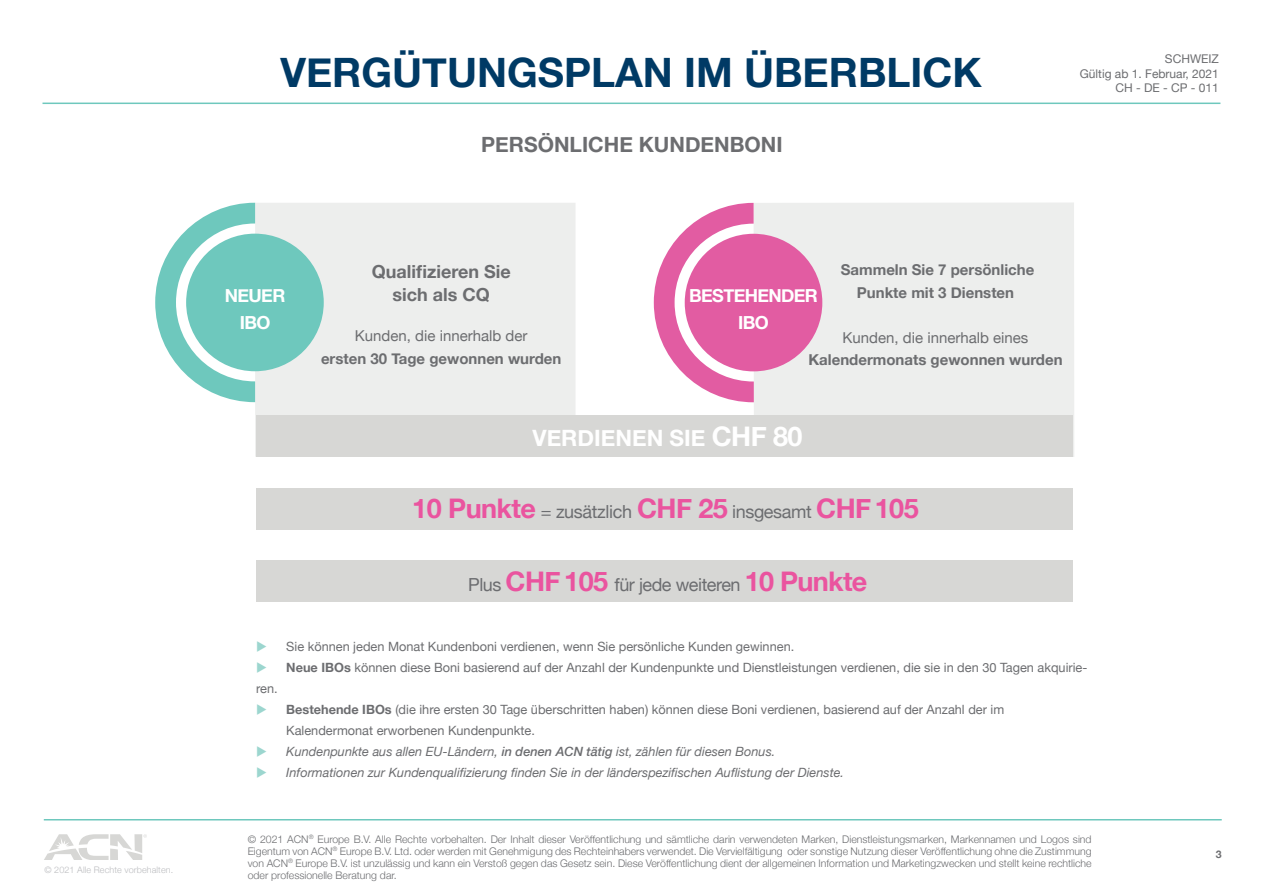
<style>
.page{position:relative;width:1263px;height:893px;background:#fff}
.page>*{position:absolute;margin:0;border:0;box-sizing:border-box;transform-origin:0 0}
.t1{font:700 40.5px "Helvetica Neue";color:#003a65}
.t2{font:700 22.5px "Helvetica Neue";color:#fff}
.t3{font:700 21px "Helvetica Neue";color:#6c6d70}
.t4{font:18px "Helvetica Neue";letter-spacing:-.02em;color:#6c6d70}
.t5{font:700 18px/22.5px "Helvetica Neue";color:#6c6d70;text-align:center}
.t6{font:700 18px/27px "Helvetica Neue";letter-spacing:-.035em;color:#fff;text-align:center}
.t7{font:700 15px/22.5px "Helvetica Neue";color:#6c6d70;text-align:center}
.t8{font:15px "Helvetica Neue";color:#6c6d70}
.t9{font:12.75px/21px "Helvetica Neue";color:#6c6d70}
.t10{font:italic 12.75px "Helvetica Neue";color:#6c6d70}
.t11{font:12px/14.2px "Helvetica Neue";color:#6c6d70;text-align:right}
.t12{font:300 10.5px/12px "Helvetica Neue";color:#6c6d70;text-align:justify}
.t13{font:700 10.5px "Helvetica Neue";color:#6c6d70}
.t14{font:300 9px "Helvetica Neue";letter-spacing:.01em;color:#bcbdc0}
.s1{font-family:"Helvetica";font-weight:400}
.s2{font-size:27px}
.s3{font-weight:700;font-size:27px;color:#ea549f}
.s4{color:#9cd6cf}
.s5{font-weight:700}
.s6{font-weight:500}
</style>
<div class="page">
<svg style="left:44px;top:834px;width:103px;height:25px"></svg>
<hr style="left:43px;top:103px;width:1177px;height:1px;background:#6ec8bd">
<hr style="left:44px;top:819px;width:1178px;height:1px;background:#6ec8bd">
<div style="left:255px;top:203px;width:320px;height:254px;background:#edeeed"></div>
<svg style="left:155px;top:203px;width:100px;height:199px"></svg>
<div style="left:186px;top:234px;width:138px;height:137px;background:#6ec8bd;border-radius:50%"></div>
<div style="left:754px;top:203px;width:320px;height:254px;background:#edeeed"></div>
<svg style="left:654px;top:203px;width:100px;height:199px"></svg>
<div style="left:685px;top:234px;width:137px;height:137px;background:#e25ca2;border-radius:50%"></div>
<div style="left:256px;top:415px;width:817px;height:42px;background:#d7d7d5"></div>
<div style="left:256px;top:488px;width:817px;height:41px;background:#d7d7d5"></div>
<div style="left:256px;top:561px;width:817px;height:41px;background:#d7d7d5"></div>
<p class="t14" style="left:44px;top:865px;width:130px">© 2021 Alle Rechte vorbehalten<span class="s1">.</span></p>
<h1 class="t1" style="left:280px;top:41px;width:703px">VERGÜTUNGSPLAN IM ÜBERBLICK</h1>
<h3 class="t3" style="left:481px;top:128px;width:303px">PERSÖNLICHE KUNDENBONI</h3>
<p class="t11" style="left:1080px;top:53px;width:141px">SCHWEIZ<br>Gültig ab 1. Februar, 2021</p>
<p class="t11" style="left:1115px;top:81px;width:105px">CH - DE - CP - 011</p>
<h3 class="t6" style="left:225px;top:283px;width:62px">NEUER<br>IBO</h3>
<h3 class="t5" style="left:372px;top:261px;width:140px">Qualifizieren Sie sich als CQ</h3>
<h3 class="t8" style="left:355px;top:325px;width:174px">Kunden, die innerhalb der</h3>
<h3 class="t7" style="left:321px;top:348px;width:242px">ersten 30 Tage gewonnen wurden</h3>
<h3 class="t7" style="left:841px;top:259px;width:195px">Sammeln Sie 7 persönliche<br>Punkte mit 3 Diensten</h3>
<h3 class="t8" style="left:842px;top:327px;width:187px">Kunden, die innerhalb eines</h3>
<h3 class="t7" style="left:808px;top:349px;width:256px">Kalendermonats gewonnen wurden</h3>
<h3 class="t6" style="left:689px;top:283px;width:130px">BESTEHENDER<br>IBO</h3>
<h2 class="t2" style="left:532px;top:420px;width:271px">VERDIENEN SIE <span class="s2">CHF 80</span></h2>
<h3 class="t4" style="left:412px;top:499px;width:508px"><span class="s3">10 Punkte</span> = zusätzlich <span class="s3">CHF 25</span> insgesamt <span class="s3">CHF105</span></h3>
<h3 class="t4" style="left:468px;top:572px;width:401px">Plus <span class="s3">CHF 105</span> für jede weiteren <span class="s3">10 Punkte</span></h3>
<p class="t9" style="left:256px;top:637px;width:540px"><span class="s4">◆</span> Sie können jeden Monat Kundenboni verdienen, wenn Sie persönliche Kunden gewinnen.</p>
<p class="t9" style="left:256px;top:658px;width:833px"><span class="s4">◆</span> <span class="s5">Neue IBOs</span> können diese Boni basierend auf der Anzahl der Kundenpunkte und Dienstleistungen verdienen, die sie in den 30 Tagen akquirie&shy;ren.</p>
<p class="t9" style="left:286px;top:700px;width:719px;text-indent:-30px"><span class="s4">◆</span> <span class="s5">Bestehende IBOs</span> (die ihre ersten 30 Tage überschritten haben) können diese Boni verdienen, basierend auf der Anzahl der im<br>Kalendermonat erworbenen Kundenpunkte.</p>
<p class="t10" style="left:256px;top:742px;width:521px"><span class="s4">◆</span> Kundenpunkte aus allen EU-Ländern, <span class="s6">in denen ACN tätig</span> ist, zählen für diesen Bonus.</p>
<p class="t10" style="left:256px;top:763px;width:589px"><span class="s4">◆</span> Informationen zur Kundenqualifizierung finden Sie in der länderspezifischen Auflistung der Dienste.</p>
<p class="t12" style="left:248px;top:833px;width:845px">© 2021 ACN<sup>®</sup> Europe B.V. Alle Rechte vorbehalten. Der Inhalt dieser Veröffentlichung und sämtliche darin verwendeten Marken, Dienstleistungsmarken, Markennamen und Logos sind Eigentum von ACN<sup>®</sup> Europe B.V. Ltd. oder werden mit Genehmigung des Rechteinhabers verwendet. Die Vervielfältigung oder sonstige Nutzung dieser Veröffentlichung ohne die Zustimmung von ACN<sup>®</sup> Europe B.V. ist unzulässig und kann ein Verstoß gegen das Gesetz sein. Diese Veröffentlichung dient der allgemeinen Information und Marketingzwecken und stellt keine rechtliche oder professionelle Beratung dar.</p>
<p class="t13" style="left:1216px;top:846px;width:7px">3</p>
</div>
